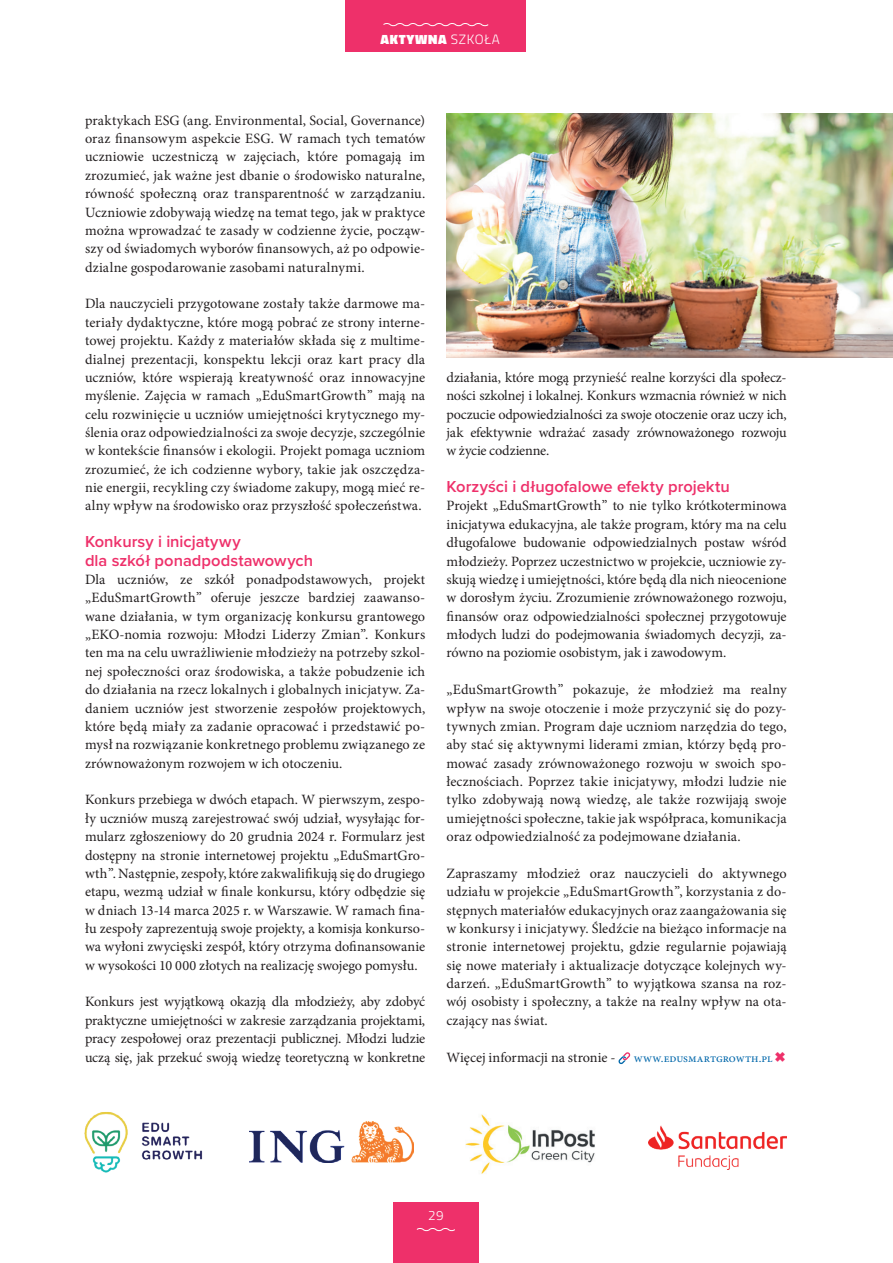
<style>
.page{position:relative;width:893px;height:1263px;background:#fff}
.page>*{position:absolute;margin:0;border:0;box-sizing:border-box;transform-origin:0 0}
.t1{font:600 16.5px/18.3px "Proxima Nova";color:#ee306a}
.t2{font:14.25px/18.3px "Minion Pro";letter-spacing:.005em;color:#231f20;text-align:justify}
.t3{font:900 13.5px "Titillium Web";letter-spacing:.05em;color:#fff}
.t4{font:300 13.5px "Titillium Web";color:#fff}
.t5{font:12px "Minion Pro";letter-spacing:-.005em;color:#0067aa}
.s1{font-weight:300}
</style>
<div class="page">
<div style="left:345px;top:0;width:181px;height:52px;background:#ee306a"></div>
<svg style="left:383px;top:23px;width:106px;height:4px"></svg>
<div style="left:393px;top:1202px;width:85px;height:61px;background:#ee306a"></div>
<svg style="left:416px;top:1228px;width:39px;height:4px"></svg>
<svg style="left:618px;top:1052px;width:12px;height:12px"></svg>
<img style="left:648px;top:1125px;width:139px;height:45px">
<img style="left:465px;top:1114px;width:130px;height:60px">
<img style="left:249px;top:1121px;width:164px;height:41px">
<img style="left:84px;top:1112px;width:119px;height:61px">
<img style="left:446px;top:114px;width:447px;height:243px">
<p class="t3" style="left:381px;top:30px;width:121px">AKTYWNA <span class="s1">SZKOŁA</span></p>
<p class="t2" style="left:85px;top:111px;width:342px">praktykach ESG (ang. Environmental, Social, Governance) oraz finansowym aspekcie ESG. W ramach tych tematów uczniowie uczestniczą w zajęciach, które pomagają im zrozumieć, jak ważne jest dbanie o środowisko naturalne, równość społeczną oraz transparentność w zarządzaniu.<br>Uczniowie zdobywają wiedzę na temat tego, jak w praktyce można wprowadzać te zasady w codzienne życie, począw&shy;szy od świadomych wyborów finansowych, aż po odpowie&shy;dzialne gospodarowanie zasobami naturalnymi.</p>
<p class="t2" style="left:85px;top:295px;width:342px">Dla nauczycieli przygotowane zostały także darmowe ma&shy;teriały dydaktyczne, które mogą pobrać ze strony interne&shy;towej projektu. Każdy z materiałów składa się z multime&shy;dialnej prezentacji, konspektu lekcji oraz kart pracy dla uczniów, które wspierają kreatywność oraz innowacyjne myślenie. Zajęcia w ramach „EduSmartGrowth” mają na celu rozwinięcie u uczniów umiejętności krytycznego my&shy;ślenia oraz odpowiedzialności za swoje decyzje, szczególnie w kontekście finansów i ekologii. Projekt pomaga uczniom zrozumieć, że ich codzienne wybory, takie jak oszczędza&shy;nie energii, recykling czy świadome zakupy, mogą mieć re&shy;alny wpływ na środowisko oraz przyszłość społeczeństwa.</p>
<p class="t1" style="left:85px;top:532px;width:230px">Konkursy i inicjatywy<br>dla szkół ponadpodstawowych</p>
<p class="t2" style="left:85px;top:570px;width:342px">Dla uczniów, ze szkół ponadpodstawowych, projekt „EduSmartGrowth” oferuje jeszcze bardziej zaawanso&shy;wane działania, w tym organizację konkursu grantowego „EKO-nomia rozwoju: Młodzi Liderzy Zmian”. Konkurs ten ma na celu uwrażliwienie młodzieży na potrzeby szkol&shy;nej społeczności oraz środowiska, a także pobudzenie ich do działania na rzecz lokalnych i globalnych inicjatyw. Za&shy;daniem uczniów jest stworzenie zespołów projektowych, które będą miały za zadanie opracować i przedstawić po&shy;mysł na rozwiązanie konkretnego problemu związanego ze zrównoważonym rozwojem w ich otoczeniu.</p>
<p class="t2" style="left:85px;top:791px;width:342px">Konkurs przebiega w dwóch etapach. W pierwszym, zespo&shy;ły uczniów muszą zarejestrować swój udział, wysyłając for&shy;mularz zgłoszeniowy do 20 grudnia 2024 r. Formularz jest dostępny na stronie internetowej projektu „EduSmartGro&shy;wth”. Następnie, zespoły, które zakwalifikują się do drugiego etapu, wezmą udział w finale konkursu, który odbędzie się w dniach 13-14 marca 2025 r. w Warszawie. W ramach fina&shy;łu zespoły zaprezentują swoje projekty, a komisja konkurso&shy;wa wyłoni zwycięski zespół, który otrzyma dofinansowanie w wysokości 10 000 złotych na realizację swojego pomysłu.</p>
<p class="t2" style="left:85px;top:993px;width:342px">Konkurs jest wyjątkową okazją dla młodzieży, aby zdobyć praktyczne umiejętności w zakresie zarządzania projektami, pracy zespołowej oraz prezentacji publicznej. Młodzi ludzie uczą się, jak przekuć swoją wiedzę teoretyczną w konkretne</p>
<p class="t2" style="left:446px;top:368px;width:342px">działania, które mogą przynieść realne korzyści dla społecz&shy;ności szkolnej i lokalnej. Konkurs wzmacnia również w nich poczucie odpowiedzialności za swoje otoczenie oraz uczy ich, jak efektywnie wdrażać zasady zrównoważonego rozwoju w życie codzienne.</p>
<p class="t1" style="left:446px;top:477px;width:285px">Korzyści i długofalowe efekty projektu</p>
<p class="t2" style="left:446px;top:497px;width:342px">Projekt „EduSmartGrowth” to nie tylko krótkoterminowa inicjatywa edukacyjna, ale także program, który ma na celu długofalowe budowanie odpowiedzialnych postaw wśród młodzieży. Poprzez uczestnictwo w projekcie, uczniowie zy&shy;skują wiedzę i umiejętności, które będą dla nich nieocenione w dorosłym życiu. Zrozumienie zrównoważonego rozwoju, finansów oraz odpowiedzialności społecznej przygotowuje młodych ludzi do podejmowania świadomych decyzji, za&shy;równo na poziomie osobistym, jak i zawodowym.</p>
<p class="t2" style="left:446px;top:680px;width:342px">„EduSmartGrowth” pokazuje, że młodzież ma realny wpływ na swoje otoczenie i może przyczynić się do pozy&shy;tywnych zmian. Program daje uczniom narzędzia do tego, aby stać się aktywnymi liderami zmian, którzy będą pro&shy;mować zasady zrównoważonego rozwoju w swoich spo&shy;łecznościach. Poprzez takie inicjatywy, młodzi ludzie nie tylko zdobywają nową wiedzę, ale także rozwijają swoje umiejętności społeczne, takie jak współpraca, komunikacja oraz odpowiedzialność za podejmowane działania.</p>
<p class="t2" style="left:446px;top:864px;width:342px">Zapraszamy młodzież oraz nauczycieli do aktywnego udziału w projekcie „EduSmartGrowth”, korzystania z do&shy;stępnych materiałów edukacyjnych oraz zaangażowania się w konkursy i inicjatywy. Śledźcie na bieżąco informacje na stronie internetowej projektu, gdzie regularnie pojawiają się nowe materiały i aktualizacje dotyczące kolejnych wy&shy;darzeń. „EduSmartGrowth” to wyjątkowa szansa na roz&shy;wój osobisty i społeczny, a także na realny wpływ na ota&shy;czający nas świat.</p>
<p class="t2" style="left:446px;top:1048px;width:171px">Więcej informacji na stronie -</p>
<p class="t5" style="left:634px;top:1050px;width:140px">www.edusmartgrowth.pl</p>
<p class="t4" style="left:428px;top:1206px;width:17px">29</p>
</div>
